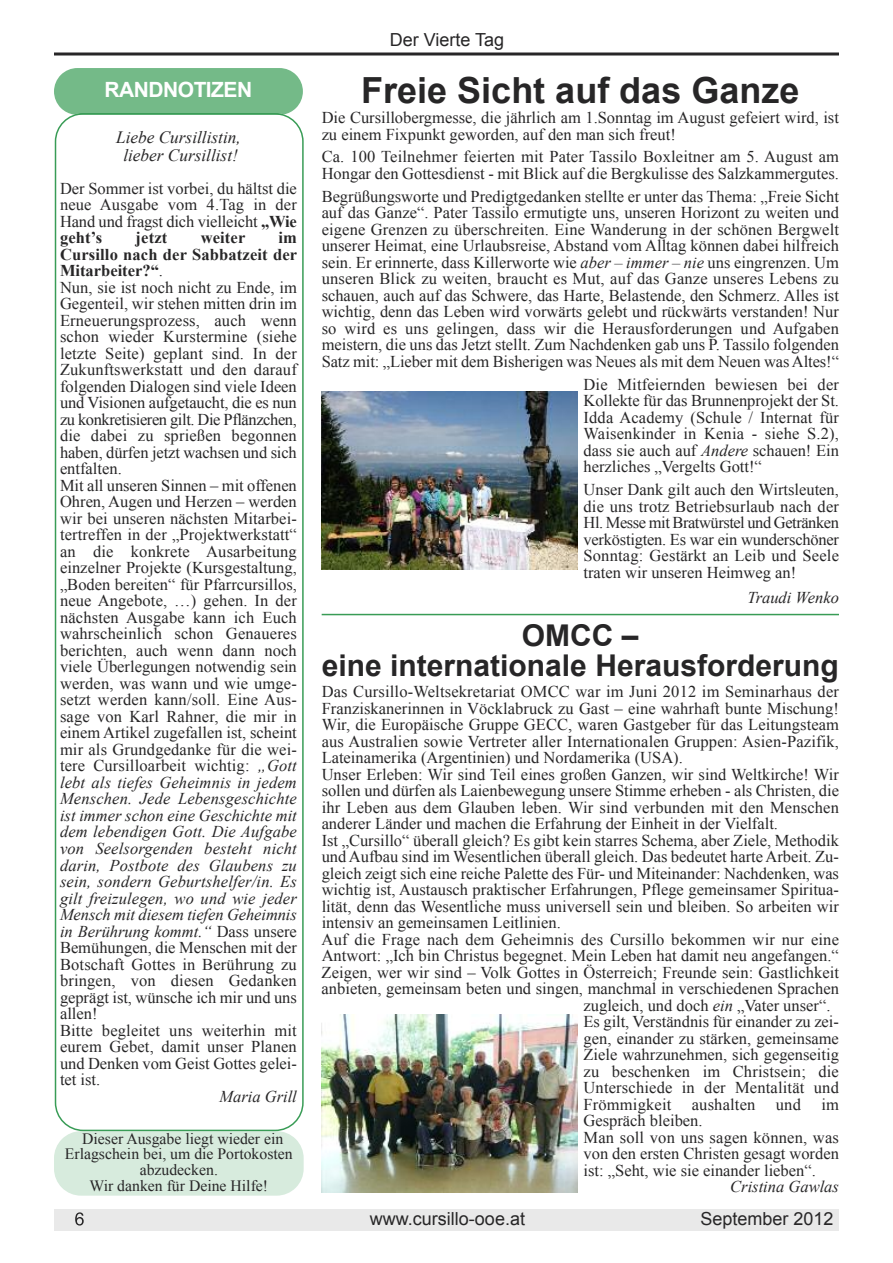
<style>
.page{position:relative;width:893px;height:1263px;background:#fff}
.page>*{position:absolute;margin:0;border:0;box-sizing:border-box;transform-origin:0 0}
.t1{font:700 36px "Arial";color:#272627}
.t2{font:700 30px/30px "Arial";color:#272627;text-align:center}
.t3{font:700 21px "Arial";letter-spacing:-.025em;color:#fff}
.t4{font:18px "Arial";color:#272627}
.t5{font:italic 17.25px/18px "Times New Roman";color:#272627;text-align:center}
.t6{font:16.5px/16.5px "Times New Roman";color:#272627;text-align:justify}
.t7{font:italic 16.5px "Times New Roman";color:#272627}
.t8{font:700 16.5px "Times New Roman";letter-spacing:.01em;color:#272627}
.t9{font:15.75px/15.8px "Times New Roman";color:#272627;text-align:center}
.s1{font-weight:700}
.s2{font-style:italic}
</style>
<div class="page">
<div style="left:54px;top:1131px;width:250px;height:65px;background:#d7ebdd"></div>
<svg style="left:55px;top:115px;width:249px;height:1016px"></svg>
<svg style="left:54px;top:68px;width:249px;height:47px;background:#78bc8b"></svg>
<svg style="left:54px;top:52px;width:785px;height:4px;background:#5c5b5c"></svg>
<div style="left:54px;top:1210px;width:785px;height:21px;background:#e9e9e9"></div>
<svg style="left:75px;top:1212px;width:9px;height:13px"></svg>
<hr style="left:322px;top:614px;width:517px;height:1px;background:#399c56">
<img style="left:322px;top:392px;width:256px;height:178px">
<img style="left:322px;top:1015px;width:256px;height:178px">
<p class="t3" style="left:105px;top:78px;width:149px">rAndnotizen</p>
<p class="t5" style="left:116px;top:128px;width:126px">Liebe Cursillistin, lieber Cursillist!</p>
<p class="t6" style="left:60px;top:180px;width:238px">Der Sommer ist vorbei, du hältst die neue Ausgabe vom 4.Tag in der Hand und fragst dich vielleicht <span class="s1">„Wie geht’s</span></p>
<p class="t6" style="left:60px;top:230px;width:239px;text-align:left;text-indent:218px"><span class="s1">im<br>Cursillo nach der Sabbatzeit der<br>Mitarbeiter?“</span>.<br>Nun, sie ist noch nicht zu Ende, im<br>Gegenteil, wir stehen mitten drin im<br>Erneuerungsprozess, auch wenn schon wieder Kurstermine (siehe letzte Seite) geplant sind. In der<br>Zukunftswerkstatt und den darauf folgenden Dialogen sind viele Ideen und Visionen aufgetaucht, die es nun zu konkretisieren gilt. Die Pflänzchen, die dabei zu sprießen begonnen haben, dürfen jetzt wachsen und sich entfalten.<br>Mit all unseren Sinnen – mit offenen<br>Ohren, Augen und Herzen – werden wir bei unseren nächsten Mitarbei&shy;tertreffen in der „Projektwerkstatt“ an die konkrete Ausarbeitung einzelner Projekte (Kursgestaltung, „Boden bereiten“ für Pfarrcursillos, neue Angebote, …) gehen. In der nächsten Ausgabe kann ich Euch wahrscheinlich schon Genaueres berichten, auch wenn dann noch viele Überlegungen notwendig sein werden, was wann und wie umge&shy;setzt werden kann/soll. Eine Aus&shy;sage von Karl Rahner, die mir in einem Artikel zugefallen ist, scheint mir als Grundgedanke für die wei&shy;tere Cursilloarbeit wichtig: <span class="s2">„Gott lebt als tiefes Geheimnis in jedem<br>Menschen. Jede Lebensgeschichte ist immer schon eine Geschichte mit dem lebendigen Gott. Die Aufgabe von Seelsorgenden besteht nicht darin, Postbote des Glaubens zu sein, sondern Geburtshelfer/in. Es gilt freizulegen, wo und wie jeder<br>Mensch mit diesem tiefen Geheimnis in Berührung kommt.“</span> Dass unsere<br>Bemühungen, die Menschen mit der<br>Botschaft Gottes in Berührung zu bringen, von diesen Gedanken geprägt ist, wünsche ich mir und uns allen!<br>Bitte begleitet uns weiterhin mit eurem Gebet, damit unser Planen und Denken vom Geist Gottes gelei&shy;tet ist.</p>
<p class="t7" style="left:219px;top:1087px;width:79px">Maria Grill</p>
<p class="t8" style="left:136px;top:229px;width:33px">jetzt</p>
<p class="t8" style="left:201px;top:229px;width:46px">weiter</p>
<p class="t9" style="left:65px;top:1130px;width:229px">Dieser Ausgabe liegt wieder ein<br>Erlagschein bei, um die Portokosten abzudecken.<br>Wir danken für Deine Hilfe!</p>
<p class="t4" style="left:390px;top:29px;width:116px">Der Vierte Tag</p>
<h1 class="t1" style="left:361px;top:71px;width:440px">Freie sicht auf das ganze</h1>
<p class="t6" style="left:322px;top:109px;width:519px">Die Cursillobergmesse, die jährlich am 1.Sonntag im August gefeiert wird, ist zu einem Fixpunkt geworden, auf den man sich freut!</p>
<p class="t6" style="left:322px;top:149px;width:519px">Ca. 100 Teilnehmer feierten mit Pater Tassilo Boxleitner am 5. August am<br>Hongar den Gottesdienst - mit Blick auf die Bergkulisse des Salzkammergutes.</p>
<p class="t6" style="left:322px;top:188px;width:519px">Begrüßungsworte und Predigtgedanken stellte er unter das Thema: „Freie Sicht auf das Ganze“. Pater Tassilo ermutigte uns, unseren Horizont zu weiten und eigene Grenzen zu überschreiten. Eine Wanderung in der schönen Bergwelt unserer Heimat, eine Urlaubsreise, Abstand vom Alltag können dabei hilfreich sein. Er erinnerte, dass Killerworte wie <span class="s2">aber – immer – nie</span> uns eingrenzen. Um unseren Blick zu weiten, braucht es Mut, auf das Ganze unseres Lebens zu schauen, auch auf das Schwere, das Harte, Belastende, den Schmerz. Alles ist wichtig, denn das Leben wird vorwärts gelebt und rückwärts verstanden! Nur so wird es uns gelingen, dass wir die Herausforderungen und Aufgaben meistern, die uns das Jetzt stellt. Zum Nachdenken gab uns P. Tassilo folgenden Satz mit: „Lieber mit dem Bisherigen was Neues als mit dem Neuen was Altes!“</p>
<p class="t6" style="left:584px;top:376px;width:257px">Die Mitfeiernden bewiesen bei der Kollekte für das Brunnenprojekt der St.<br>Idda Academy (Schule / Internat für Waisenkinder in Kenia - siehe S.2), dass sie auch auf <span class="s2">Andere</span> schauen! Ein herzliches „Vergelts Gott!“</p>
<p class="t6" style="left:584px;top:481px;width:257px">Unser Dank gilt auch den Wirtsleuten, die uns trotz Betriebsurlaub nach der Hl. Messe mit Bratwürstel und Getränken verköstigten. Es war ein wunderschöner Sonntag: Gestärkt an Leib und Seele traten wir unseren Heimweg an!</p>
<p class="t7" style="left:747px;top:588px;width:93px">Traudi Wenko</p>
<h2 class="t2" style="left:322px;top:620px;width:518px">omcc –<br>eine internationale herausforderung</h2>
<p class="t6" style="left:322px;top:683px;width:519px">Das Cursillo-Weltsekretariat OMCC war im Juni 2012 im Seminarhaus der</p>
<p class="t6" style="left:322px;top:700px;width:519px">Franziskanerinnen in Vöcklabruck zu Gast – eine wahrhaft bunte Mischung!</p>
<p class="t6" style="left:322px;top:716px;width:519px">Wir, die Europäische Gruppe GECC, waren Gastgeber für das Leitungsteam</p>
<p class="t6" style="left:322px;top:733px;width:519px">aus Australien sowie Vertreter aller Internationalen Gruppen: Asien-Pazifik,</p>
<p class="t6" style="left:322px;top:749px;width:363px">Lateinamerika (Argentinien) und Nordamerika (USA).</p>
<p class="t6" style="left:322px;top:766px;width:519px">Unser Erleben: Wir sind Teil eines großen Ganzen, wir sind Weltkirche! Wir</p>
<p class="t6" style="left:322px;top:782px;width:519px">sollen und dürfen als Laienbewegung unsere Stimme erheben - als Christen, die</p>
<p class="t6" style="left:322px;top:799px;width:519px">ihr Leben aus dem Glauben leben. Wir sind verbunden mit den Menschen</p>
<p class="t6" style="left:322px;top:815px;width:458px">anderer Länder und machen die Erfahrung der Einheit in der Vielfalt.</p>
<p class="t6" style="left:322px;top:832px;width:519px">Ist „Cursillo“ überall gleich? Es gibt kein starres Schema, aber Ziele, Methodik</p>
<p class="t6" style="left:322px;top:848px;width:519px">und Aufbau sind im Wesentlichen überall gleich. Das bedeutet harte Arbeit. Zu-</p>
<p class="t6" style="left:322px;top:865px;width:519px">gleich zeigt sich eine reiche Palette des Für- und Miteinander: Nachdenken, was</p>
<p class="t6" style="left:322px;top:881px;width:519px">wichtig ist, Austausch praktischer Erfahrungen, Pflege gemeinsamer Spiritua-</p>
<p class="t6" style="left:322px;top:898px;width:519px">lität, denn das Wesentliche muss universell sein und bleiben. So arbeiten wir</p>
<p class="t6" style="left:322px;top:914px;width:241px">intensiv an gemeinsamen Leitlinien.</p>
<p class="t6" style="left:322px;top:931px;width:519px">Auf die Frage nach dem Geheimnis des Cursillo bekommen wir nur eine</p>
<p class="t6" style="left:322px;top:947px;width:519px">Antwort: „Ich bin Christus begegnet. Mein Leben hat damit neu angefangen.“</p>
<p class="t6" style="left:322px;top:964px;width:519px">Zeigen, wer wir sind – Volk Gottes in Österreich; Freunde sein: Gastlichkeit</p>
<p class="t6" style="left:322px;top:980px;width:519px">anbieten, gemeinsam beten und singen, manchmal in verschiedenen Sprachen</p>
<p class="t6" style="left:583px;top:997px;width:248px">zugleich, und doch <span class="s2">ein</span> „Vater unser“.</p>
<p class="t6" style="left:583px;top:1013px;width:257px">Es gilt, Verständnis für einander zu zei-</p>
<p class="t6" style="left:583px;top:1030px;width:257px">gen, einander zu stärken, gemeinsame</p>
<p class="t6" style="left:583px;top:1046px;width:257px">Ziele wahrzunehmen, sich gegenseitig</p>
<p class="t6" style="left:583px;top:1063px;width:257px">zu beschenken im Christsein; die</p>
<p class="t6" style="left:583px;top:1079px;width:257px">Unterschiede in der Mentalität und</p>
<p class="t6" style="left:583px;top:1096px;width:257px">Frömmigkeit aushalten und im</p>
<p class="t6" style="left:583px;top:1112px;width:121px">Gespräch bleiben.</p>
<p class="t6" style="left:583px;top:1129px;width:257px">Man soll von uns sagen können, was</p>
<p class="t6" style="left:583px;top:1145px;width:257px">von den ersten Christen gesagt worden</p>
<p class="t6" style="left:583px;top:1162px;width:234px">ist: „Seht, wie sie einander lieben“.</p>
<p class="t7" style="left:730px;top:1177px;width:110px">Cristina Gawlas</p>
<p class="t4" style="left:370px;top:1209px;width:157px">www.cursillo-ooe.at</p>
<p class="t4" style="left:700px;top:1209px;width:135px">September 2012</p>
</div>
